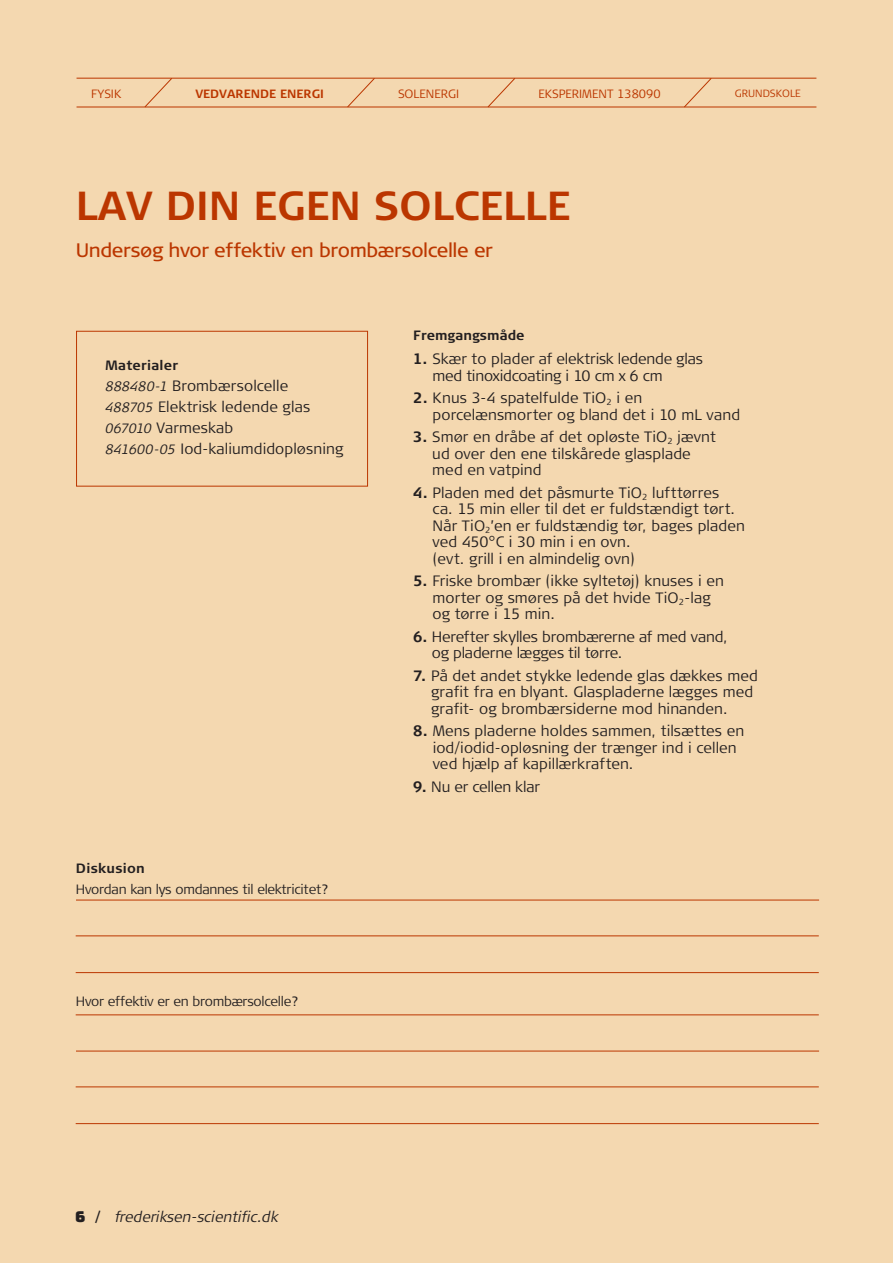
<style>
.page{position:relative;width:893px;height:1263px;background:#f4d8b0}
.page>*{position:absolute;margin:0;border:0;box-sizing:border-box;transform-origin:0 0}
.Forsøg_overskrift{font:700 40.5px "Signa Column";color:#bb3600}
.Forsøg_-_manchet{font:19.5px "Signa Column";letter-spacing:-.02em;color:#bb3600}
.Forsøg_-_Brødtekst{font:300 15px/16.5px "Signa Column";letter-spacing:.005em;color:#231f20}
.t1{font:italic 300 15px "Signa Column";color:#231f20}
.Forsøg_-_mellemrubri{font:300 13.5px/21px "Signa Column";letter-spacing:-.02em;color:#231f20}
.Brødtekst{font:300 13.5px "Signa Column";letter-spacing:-.02em;color:#231f20}
.Brød_BOLD{font:700 13.5px "Signa Column";color:#231f20}
.Forsøg_-_mellemrubri-2{font:700 13.5px "Signa Column";letter-spacing:.015em;color:#231f20}
.TITLE_UNDER{font:300 12px "Signa Column";color:#bb3600}
.t2{font:700 12px "Signa Column";color:#bb3600}
.t3{font:300 10.5px "Signa Column";color:#bb3600}
.s1{font-style:italic;font-size:13.5px}
.s2{font-weight:700}
.s3{font-family:"Bungee";font-weight:400;font-style:normal}
.s4{font-weight:700;font-style:normal}
</style>
<div class="page">
<div style="left:76px;top:331px;width:292px;height:155px;border:1px solid #bb3600"></div>
<hr style="left:76px;top:900px;width:743px;height:1px;background:#bb3600">
<hr style="left:76px;top:1051px;width:743px;height:1px;background:#bb3600">
<hr style="left:76px;top:936px;width:743px;height:1px;background:#bb3600">
<hr style="left:76px;top:1086px;width:743px;height:1px;background:#bb3600">
<hr style="left:76px;top:972px;width:743px;height:1px;background:#bb3600">
<hr style="left:76px;top:1123px;width:743px;height:1px;background:#bb3600">
<hr style="left:76px;top:1014px;width:743px;height:1px;background:#bb3600">
<hr style="left:77px;top:78px;width:739px;height:1px;background:#bb3600">
<hr style="left:77px;top:107px;width:739px;height:1px;background:#bb3600">
<svg style="left:144px;top:78px;width:28px;height:30px"></svg>
<svg style="left:347px;top:78px;width:28px;height:30px"></svg>
<svg style="left:487px;top:78px;width:28px;height:30px"></svg>
<svg style="left:684px;top:78px;width:28px;height:30px"></svg>
<p class="TITLE_UNDER" style="left:91px;top:87px;width:32px">FYSIK</p>
<p class="t2" style="left:195px;top:87px;width:130px">VEDVARENDE ENERGI</p>
<p class="TITLE_UNDER" style="left:398px;top:87px;width:63px">SOLENERGI</p>
<p class="TITLE_UNDER" style="left:538px;top:87px;width:124px">EKSPERIMENT 138090</p>
<p class="t3" style="left:735px;top:88px;width:68px">GRUNDSKOLE</p>
<p class="Forsøg_overskrift" style="left:76px;top:182px;width:496px">LAV DIN EGEN SOLCELLE</p>
<p class="Forsøg_-_manchet" style="left:76px;top:239px;width:419px">Undersøg hvor effektiv en brombærsolcelle er</p>
<p class="Forsøg_-_mellemrubri-2" style="left:105px;top:357px;width:74px">Materialer</p>
<p class="Forsøg_-_Brødtekst" style="left:105px;top:377px;width:184px"><span class="s1">888480-1</span> Brombærsolcelle</p>
<p class="Forsøg_-_Brødtekst" style="left:105px;top:398px;width:206px"><span class="s1">488705</span> Elektrisk ledende glas</p>
<p class="Forsøg_-_Brødtekst" style="left:105px;top:419px;width:129px"><span class="s1">067010</span> Varmeskab</p>
<p class="Forsøg_-_Brødtekst" style="left:105px;top:440px;width:239px"><span class="s1">841600-05</span> Iod-kaliumdidopløsning</p>
<p class="Forsøg_-_mellemrubri" style="left:76px;top:857px;width:254px"><span class="s2">Diskusion<br></span>Hvordan kan lys omdannes til elektricitet?</p>
<p class="Brødtekst" style="left:76px;top:994px;width:224px">Hvor effektiv er en brombærsolcelle?</p>
<p class="Brød_BOLD" style="left:413px;top:328px;width:113px">Fremgangsmåde</p>
<p class="Forsøg_-_Brødtekst" style="left:432px;top:351px;width:272px;text-indent:-19px"><span class="s2">1.</span> Skær to plader af elektrisk ledende glas med tinoxidcoating i 10 cm x 6 cm</p>
<p class="Forsøg_-_Brødtekst" style="left:433px;top:390px;width:309px;text-indent:-19px"><span class="s2">2.</span> Knus 3-4 spatelfulde TiO<sub>2</sub> i en porcelænsmorter og bland det i 10 mL vand</p>
<p class="Forsøg_-_Brødtekst" style="left:432px;top:429px;width:285px;text-indent:-19px"><span class="s2">3.</span> Smør en dråbe af det opløste TiO<sub>2</sub> jævnt ud over den ene tilskårede glasplade med en vatpind</p>
<p class="Forsøg_-_Brødtekst" style="left:433px;top:484px;width:314px;text-indent:-19px"><span class="s2">4.</span> Pladen med det påsmurte TiO<sub>2</sub> lufttørres<br>ca. 15 min eller til det er fuldstændigt tørt.<br>Når TiO<sub>2</sub>’en er fuldstændig tør, bages pladen ved 450°C i 30 min i en ovn.<br>(evt. grill i en almindelig ovn)</p>
<p class="Forsøg_-_Brødtekst" style="left:432px;top:573px;width:293px;text-indent:-19px"><span class="s2">5.</span> Friske brombær (ikke syltetøj) knuses i en morter og smøres på det hvide TiO<sub>2</sub>-lag og tørre i 15 min.</p>
<p class="Forsøg_-_Brødtekst" style="left:432px;top:628px;width:297px;text-indent:-19px"><span class="s2">6.</span> Herefter skylles brombærerne af med vand, og pladerne lægges til tørre.</p>
<p class="Forsøg_-_Brødtekst" style="left:431px;top:667px;width:328px;text-indent:-18px"><span class="s2">7.</span> På det andet stykke ledende glas dækkes med grafit fra en blyant. Glaspladerne lægges med grafit- og brombærsiderne mod hinanden.</p>
<p class="Forsøg_-_Brødtekst" style="left:433px;top:723px;width:313px;text-indent:-19px"><span class="s2">8.</span> Mens pladerne holdes sammen, tilsættes en iod/iodid-opløsning der trænger ind i cellen ved hjælp af kapillærkraften.</p>
<p class="Forsøg_-_Brødtekst" style="left:413px;top:778px;width:128px"><span class="s2">9.</span> Nu er cellen klar</p>
<p class="t1" style="left:75px;top:1208px;width:205px"><span class="s3">6</span> <span class="s4">/</span> frederiksen-scientific.dk</p>
</div>
